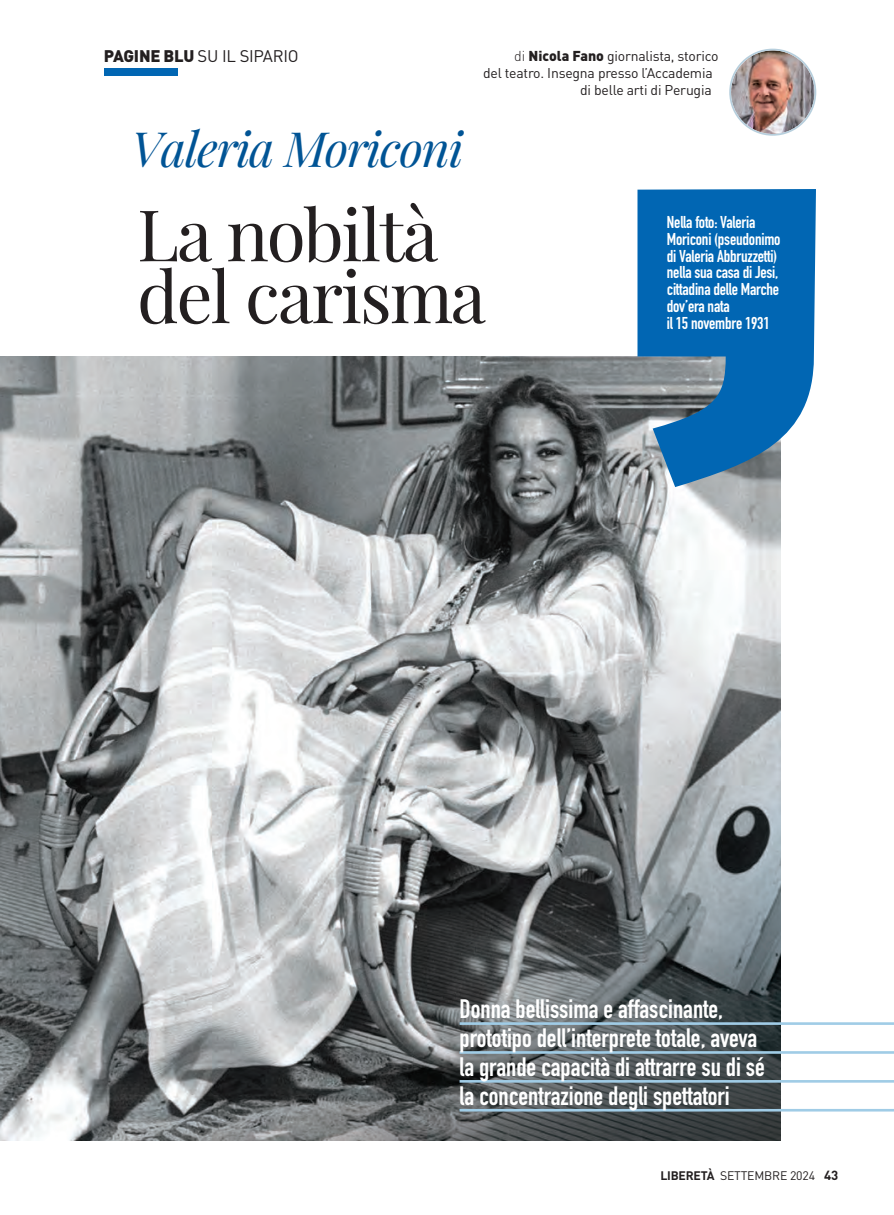
<style>
.page{position:relative;width:894px;height:1215px;background:#fff}
.page>*{position:absolute;margin:0;border:0;box-sizing:border-box;transform-origin:0 0}
.t1{font:69.65px/61.9px "Playfair Display";letter-spacing:-.03em;color:#231f20}
.t2{font:italic 47.43px "Playfair Display";letter-spacing:-.03em;color:#005495}
.t3{font:700 26.25px/28.9px "DIN Condensed";color:#fff}
.t4{font:700 16.97px/17px "DIN Condensed";letter-spacing:-.01em;color:#fff}
.t5{font:16.62px "DIN";letter-spacing:-.015em;color:#231f20}
.t6{font:14px "DIN";letter-spacing:-.015em;color:#231f20}
.t7{font:12.25px "DIN";letter-spacing:-.015em;color:#231f20}
.s1{font-weight:900}
.s2{font-weight:300;font-size:14.17px}
.s3{font-weight:900;font-size:14.17px}
.s4{font-weight:700}
.s5{font-weight:700;font-size:13.12px}
</style>
<div class="page">
<div style="left:104px;top:68px;width:74px;height:8px;background:#0166b3"></div>
<img style="left:0;top:356px;width:781px;height:784px">
<svg style="left:637px;top:189px;width:179px;height:298px;background:#2676b2"></svg>
<img style="left:729px;top:49px;width:87px;height:87px">
<hr style="left:460px;top:1022px;width:434px;height:3px;background:#a0cce6">
<hr style="left:460px;top:1051px;width:434px;height:3px;background:#a0cce6">
<hr style="left:460px;top:1080px;width:434px;height:2px;background:#a0cce6">
<hr style="left:460px;top:1109px;width:434px;height:2px;background:#a0cce6">
<p class="t5" style="left:104px;top:50px;width:196px"><span class="s1">PAGINE BLU</span> SU IL SIPARIO</p>
<p class="t6" style="left:514px;top:51px;width:206px"><span class="s2">di</span> <span class="s3">Nicola Fano</span> giornalista, storico</p>
<p class="t6" style="left:483px;top:68px;width:231px">del teatro. Insegna presso l’Accademia</p>
<p class="t6" style="left:580px;top:85px;width:133px">di belle arti di Perugia</p>
<h2 class="t2" style="left:132px;top:123px;width:333px">Valeria Moriconi</h2>
<h1 class="t1" style="left:137px;top:206px;width:350px">La nobiltà del carisma</h1>
<p class="t4" style="left:667px;top:215px;width:115px">Nella foto: Valeria<br>Moriconi (pseudonimo di Valeria Abbruzzetti) nella sua casa di Jesi, cittadina delle Marche dov’era nata<br>il 15 novembre 1931</p>
<p class="t3" style="left:460px;top:997px;width:307px">Donna bellissima e affascinante, prototipo dell’interprete totale, aveva la grande capacità di attrarre su di sé la concentrazione degli spettatori</p>
<p class="t7" style="left:660px;top:1171px;width:179px"><span class="s4">LIBERETÀ</span> SETTEMBRE 2024 <span class="s5">43</span></p>
</div>
